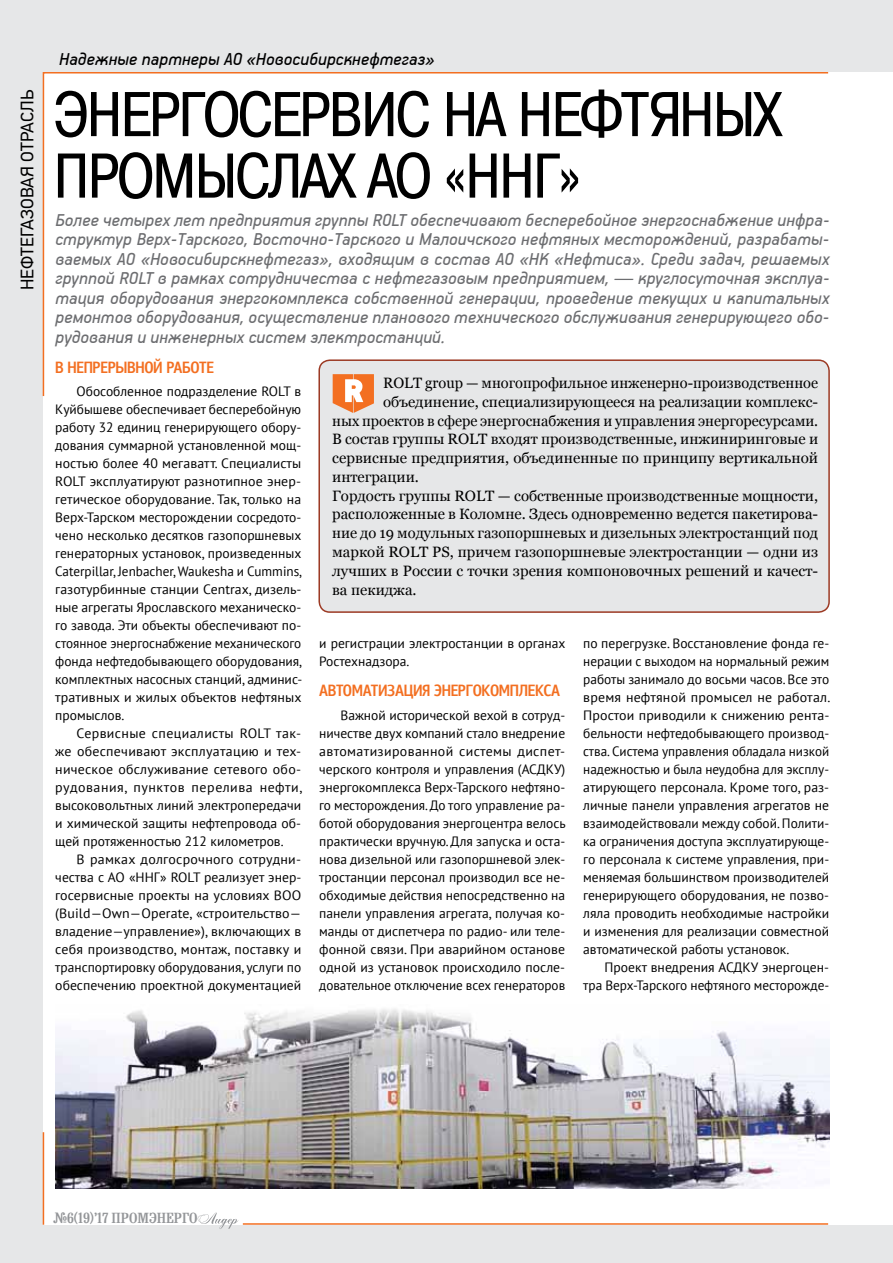
<style>
.page{position:relative;width:893px;height:1263px;background:#e6e7e8}
.page>*{position:absolute;margin:0;border:0;box-sizing:border-box;transform-origin:0 0}
.t1{font:63px/61.5px "Pragmatica Cond C";letter-spacing:-.01em;color:#000}
.t2{font:italic 19.5px/19.5px "PF Handbook Pro";color:#6d6e71;text-align:justify}
.t3{font:italic 19.5px "PF Handbook Pro";color:#000}
.t4{font:18px "PF Din Text Pro";color:#000}
.t5{font:15px "Georgia";color:#000}
.t6{font:14.55px "Bruskovaya Plain";color:#939598}
.t7{font:13.5px/18px "PT Sans";color:#000;text-align:justify}
</style>
<div class="page">
<div style="left:44px;top:72px;width:849px;height:1152px;background:#fff"></div>
<img style="left:55px;top:1009px;width:774px;height:179px">
<hr style="left:243px;top:1223px;width:585px;height:2px;background:#f36f21">
<hr style="left:43px;top:1132px;width:1px;height:93px;background:#f36f21">
<svg style="left:42px;top:72px;width:787px;height:326px"></svg>
<svg style="left:198px;top:1212px;width:41px;height:17px"></svg>
<div style="left:319px;top:360px;width:510px;height:252px;background:#e6e7e8;border-radius:11px"></div>
<div style="left:318px;top:359px;width:512px;height:254px;border:2px solid #9c3a24;border-radius:11px"></div>
<svg style="left:333px;top:374px;width:41px;height:39px;background:#f39d6a"></svg>
<svg style="left:56px;top:358px;width:158px;height:15px"></svg>
<h3 class="t4" style="left:17px;top:290px;width:202px;rotate:-90deg">НЕФТЕГАЗОВАЯ ОТРАСЛЬ</h3>
<h2 class="t3" style="left:59px;top:47px;width:377px">Надежные партнеры АО «Новосибирскнефтегаз»</h2>
<h1 class="t1" style="left:54px;top:84px;width:729px">ЭНЕРГОСЕРВИС НА НЕФТЯНЫХ<br>ПРОМЫСЛАХ АО «ННГ»</h1>
<p class="t2" style="left:55px;top:209px;width:776px">Более четырех лет предприятия группы ROLT обеспечивают бесперебойное энергоснабжение инфра&shy;структур Верх-Тарского, Восточно-Тарского и Малоичского нефтяных месторождений, разрабаты&shy;ваемых АО «Новосибирскнефтегаз», входящим в состав АО «НК «Нефтиса». Среди задач, решаемых группой ROLT в рамках сотрудничества с нефтегазовым предприятием, — круглосуточная эксплуа&shy;тация оборудования энергокомплекса собственной генерации, проведение текущих и капитальных ремонтов оборудования, осуществление планового технического обслуживания генерирующего обо&shy;рудования и инженерных систем электростанций.</p>
<p class="t7" style="left:55px;top:382px;width:249px;text-indent:21px">Обособленное подразделение ROLT в Куйбышеве обеспечивает бесперебойную работу 32 единиц генерирующего обору&shy;дования суммарной установленной мощ&shy;ностью более 40 мегаватт. Специалисты ROLT эксплуатируют разнотипное энер&shy;гетическое оборудование. Так, только на Верх-Тарском месторождении сосредото&shy;чено несколько десятков газопоршневых генераторных установок, произведенных Caterpillar, Jenbacher, Waukesha и Cummins, газотурбинные станции Centrax, дизель&shy;ные агрегаты Ярославского механическо&shy;го завода. Эти объекты обеспечивают по&shy;стоянное энергоснабжение механического фонда нефтедобывающего оборудования, комплектных насосных станций, админис&shy;тративных и жилых объектов нефтяных промыслов.</p>
<p class="t7" style="left:55px;top:724px;width:249px;text-indent:21px">Сервисные специалисты ROLT так&shy;же обеспечивают эксплуатацию и тех&shy;ническое обслуживание сетевого обо&shy;рудования, пунктов перелива нефти, высоковольтных линий электропередачи и химической защиты нефтепровода об&shy;щей протяженностью 212 километров.</p>
<p class="t7" style="left:55px;top:850px;width:248px;text-indent:21px">В рамках долгосрочного сотрудни&shy;чества с АО «ННГ» ROLT реализует энер&shy;госервисные проекты на условиях ВОО (Build—Own—Operate, «строительство— владение—управление»), включающих в себя производство, монтаж, поставку и транспортировку оборудования, услуги по обеспечению проектной документацией</p>
<p class="t5" style="left:383px;top:374px;width:436px">ROLT group — многопрофильное инженерно-производственное</p>
<p class="t5" style="left:383px;top:393px;width:436px">объединение, специализирующееся на реализации комплекс-</p>
<p class="t5" style="left:332px;top:411px;width:488px">ных проектов в сфере энергоснабжения и управления энергоресурсами.</p>
<p class="t5" style="left:332px;top:430px;width:487px">В состав группы ROLT входят производственные, инжиниринговые и</p>
<p class="t5" style="left:332px;top:449px;width:487px">сервисные предприятия, объединенные по принципу вертикальной</p>
<p class="t5" style="left:332px;top:468px;width:88px">интеграции.</p>
<p class="t5" style="left:332px;top:486px;width:487px">Гордость группы ROLT — собственные производственные мощности,</p>
<p class="t5" style="left:332px;top:505px;width:487px">расположенные в Коломне. Здесь одновременно ведется пакетирова-</p>
<p class="t5" style="left:332px;top:524px;width:487px">ние до 19 модульных газопоршневых и дизельных электростанций под</p>
<p class="t5" style="left:332px;top:543px;width:487px">маркой ROLT PS, причем газопоршневые электростанции — одни из</p>
<p class="t5" style="left:332px;top:561px;width:487px">лучших в России с точки зрения компоновочных решений и качест-</p>
<p class="t5" style="left:332px;top:581px;width:86px">ва пекиджа.</p>
<p class="t7" style="left:319px;top:634px;width:248px">и регистрации электростанции в органах<br>Ростехнадзора.</p>
<p class="t7" style="left:319px;top:706px;width:248px;text-indent:21px">Важной исторической вехой в сотруд&shy;ничестве двух компаний стало внедрение автоматизированной системы диспет&shy;черского контроля и управления (АСДКУ) энергокомплекса Верх-Тарского нефтяно&shy;го месторождения. До того управление ра&shy;ботой оборудования энергоцентра велось практически вручную. Для запуска и оста&shy;нова дизельной или газопоршневой элек&shy;тростанции персонал производил все не&shy;обходимые действия непосредственно на панели управления агрегата, получая ко&shy;манды от диспетчера по радио- или теле&shy;фонной связи. При аварийном останове одной из установок происходило после&shy;довательное отключение всех генераторов</p>
<p class="t7" style="left:583px;top:634px;width:249px">по перегрузке. Восстановление фонда ге&shy;нерации с выходом на нормальный режим работы занимало до восьми часов. Все это время нефтяной промысел не работал.<br>Простои приводили к снижению рента&shy;бельности нефтедобывающего производ&shy;ства. Система управления обладала низкой надежностью и была неудобна для эксплу&shy;атирующего персонала. Кроме того, раз&shy;личные панели управления агрегатов не взаимодействовали между собой. Полити&shy;ка ограничения доступа эксплуатирующе&shy;го персонала к системе управления, при&shy;меняемая большинством производителей генерирующего оборудования, не позво&shy;ляла проводить необходимые настройки и изменения для реализации совместной автоматической работы установок.</p>
<p class="t7" style="left:583px;top:958px;width:247px;text-align:right">Проект внедрения АСДКУ энергоцен&shy;тра Верх-Тарского нефтяного месторожде-</p>
<p class="t6" style="left:53px;top:1210px;width:146px">№6(19)’17 ПромЭнерго</p>
</div>
